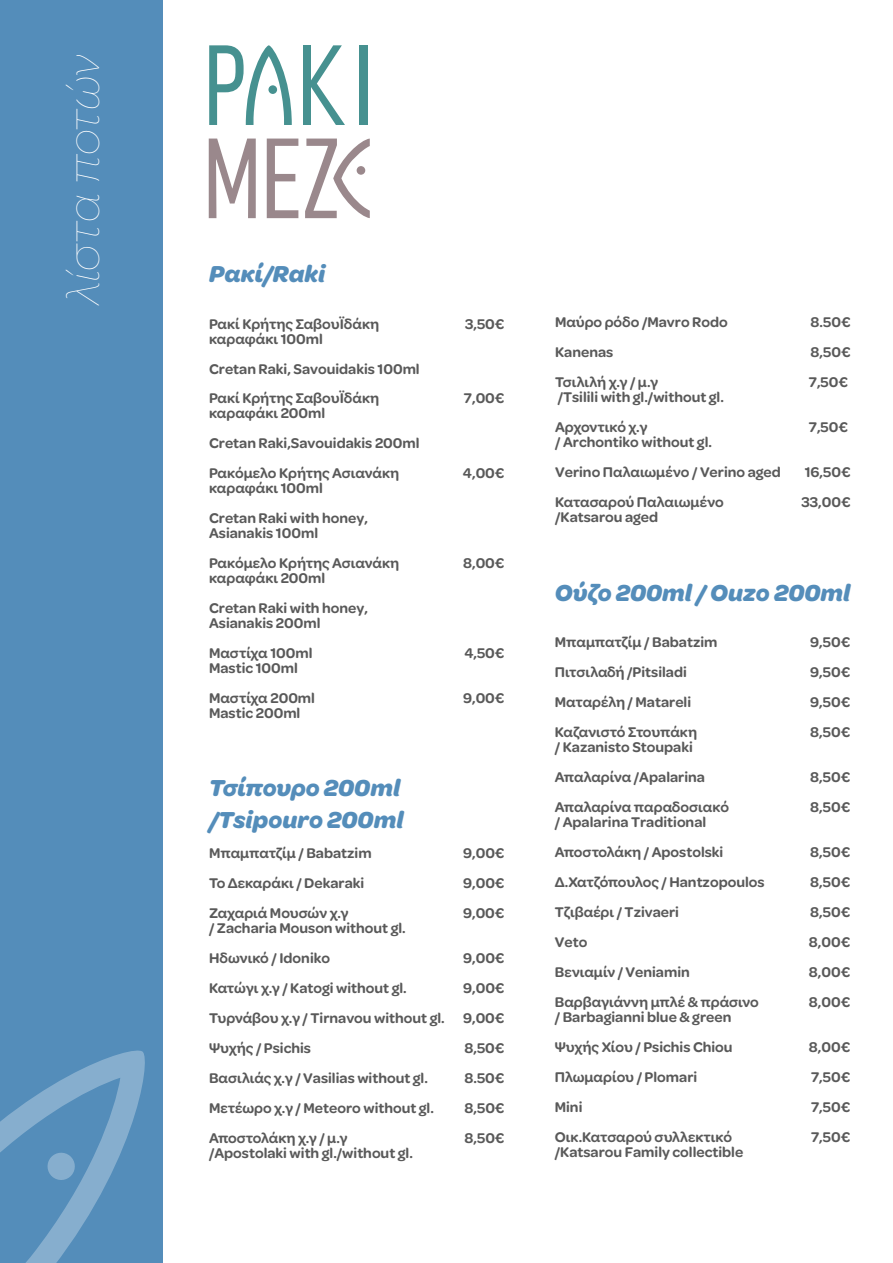
<style>
.page{position:relative;width:893px;height:1263px;background:#fff}
.page>*{position:absolute;margin:0;border:0;box-sizing:border-box;transform-origin:0 0}
.t1{font:italic 100 48px "Omnes Greek";letter-spacing:-.02em;color:#fff}
.t2{font:italic 700 24.6px/31.5px "Omnes Greek";color:#548dba}
.t3{font:600 15px/30px "Omnes Greek";color:#595959}
.t4{font:600 15px "Omnes Greek";letter-spacing:-.02em;color:#595959}
</style>
<div class="page">
<div style="left:0;top:0;width:162px;height:1263px;background:#548dba"></div>
<svg style="left:0;top:1050px;width:145px;height:213px"></svg>
<div style="left:359px;top:45px;width:8px;height:80px;background:#469190"></div>
<svg style="left:209px;top:139px;width:47px;height:79px"></svg>
<svg style="left:267px;top:139px;width:31px;height:79px"></svg>
<div style="left:303px;top:45px;width:8px;height:80px;background:#469190"></div>
<svg style="left:311px;top:45px;width:34px;height:80px"></svg>
<svg style="left:209px;top:45px;width:83px;height:80px"></svg>
<svg style="left:305px;top:139px;width:65px;height:79px"></svg>
<div style="left:357px;top:166px;width:8px;height:9px;background:#9a888c;border-radius:50%"></div>
<div style="left:268px;top:85px;width:9px;height:9px;background:#469190;border-radius:50%"></div>
<h1 class="t1" style="left:52px;top:305px;width:252px;rotate:-90deg">λίστα ποτών</h1>
<h2 class="t2" style="left:209px;top:257px;width:118px">Ρακί/Raki</h2>
<p class="t3" style="left:209px;top:309px;width:172px">Ρακί Κρήτης ΣαβουΪδάκη</p>
<p class="t3" style="left:465px;top:309px;width:41px">3,50€</p>
<p class="t3" style="left:209px;top:324px;width:212px;line-height:29.5px">καραφάκι 100ml<br>Cretan Raki, Savouidakis 100ml<br>Ρακί Κρήτης ΣαβουΪδάκη</p>
<p class="t3" style="left:464px;top:383px;width:42px">7,00€</p>
<p class="t3" style="left:209px;top:398px;width:212px">καραφάκι 200ml<br>Cretan Raki,Savouidakis 200ml<br>Ρακόμελο Κρήτης Ασιανάκη</p>
<p class="t3" style="left:463px;top:458px;width:43px">4,00€</p>
<p class="t3" style="left:209px;top:473px;width:160px">καραφάκι 100ml<br>Cretan Raki with honey,</p>
<p class="t3" style="left:209px;top:518px;width:192px">Asianakis 100ml<br>Ρακόμελο Κρήτης Ασιανάκη</p>
<p class="t3" style="left:463px;top:548px;width:43px">8,00€</p>
<p class="t3" style="left:209px;top:563px;width:160px">καραφάκι 200ml<br>Cretan Raki with honey,</p>
<p class="t3" style="left:209px;top:608px;width:113px">Asianakis 200ml<br>Μαστίχα 100ml</p>
<p class="t3" style="left:464px;top:638px;width:42px">4,50€</p>
<p class="t3" style="left:209px;top:653px;width:107px">Mastic 100ml<br>Μαστίχα 200ml</p>
<p class="t3" style="left:463px;top:683px;width:43px">9,00€</p>
<p class="t3" style="left:209px;top:698px;width:93px">Mastic 200ml</p>
<h2 class="t2" style="left:209px;top:771px;width:196px">Τσίπουρο 200ml /Tsipouro 200ml</h2>
<p class="t3" style="left:209px;top:837px;width:164px">Μπαμπατζίμ / Babatzim</p>
<p class="t3" style="left:463px;top:837px;width:43px">9,00€</p>
<p class="t3" style="left:209px;top:867px;width:157px">Το Δεκαράκι / Dekaraki</p>
<p class="t3" style="left:463px;top:867px;width:43px">9,00€</p>
<p class="t3" style="left:209px;top:897px;width:141px">Ζαχαριά Μουσών χ.γ</p>
<p class="t3" style="left:463px;top:897px;width:43px">9,00€</p>
<p class="t3" style="left:209px;top:912px;width:198px">/ Zacharia Mouson without gl.<br>Ηδωνικό / Idoniko</p>
<p class="t3" style="left:463px;top:942px;width:43px">9,00€</p>
<p class="t3" style="left:209px;top:972px;width:199px">Κατώγι χ.γ / Katogi without gl.</p>
<p class="t3" style="left:209px;top:972px;width:297px;text-align:justify;text-indent:254px">9,00€ Τυρνάβου χ.γ / Tirnavou without gl. 9,00€ Ψυχής / Psichis</p>
<p class="t3" style="left:464px;top:1032px;width:41px">8,50€</p>
<p class="t3" style="left:209px;top:1062px;width:220px">Βασιλιάς χ.γ / Vasilias without gl.</p>
<p class="t3" style="left:464px;top:1062px;width:41px">8.50€</p>
<p class="t3" style="left:209px;top:1092px;width:226px">Μετέωρο χ.γ / Meteoro without gl.</p>
<p class="t3" style="left:464px;top:1092px;width:41px">8,50€</p>
<p class="t4" style="left:209px;top:1129px;width:140px">Αποστολάκη χ.γ / μ.γ</p>
<p class="t3" style="left:465px;top:1122px;width:41px">8,50€</p>
<p class="t3" style="left:209px;top:1137px;width:205px">/Apostolaki with gl./without gl.</p>
<p class="t3" style="left:555px;top:307px;width:174px">Μαύρο ρόδο /Mavro Rodo</p>
<p class="t3" style="left:811px;top:307px;width:41px">8.50€</p>
<p class="t3" style="left:555px;top:337px;width:60px">Kanenas</p>
<p class="t3" style="left:811px;top:337px;width:41px">8,50€</p>
<p class="t3" style="left:555px;top:367px;width:105px">Τσιλιλή χ.γ / μ.γ</p>
<p class="t3" style="left:809px;top:367px;width:41px">7,50€</p>
<p class="t3" style="left:555px;top:382px;width:170px">/Tsilili with gl./without gl.<br>Αρχοντικό χ.γ</p>
<p class="t3" style="left:809px;top:412px;width:41px">7,50€</p>
<p class="t3" style="left:555px;top:427px;width:227px">/ Archontiko without gl.<br>Verino Παλαιωμένο / Verino aged</p>
<p class="t3" style="left:805px;top:457px;width:47px">16,50€</p>
<p class="t3" style="left:555px;top:487px;width:170px">Κατασαρού Παλαιωμένο</p>
<p class="t3" style="left:801px;top:487px;width:51px">33,00€</p>
<p class="t3" style="left:555px;top:502px;width:105px">/Katsarou aged</p>
<h2 class="t2" style="left:555px;top:576px;width:297px">Ούζο 200ml / Ouzo 200ml</h2>
<p class="t3" style="left:555px;top:627px;width:164px">Μπαμπατζίμ / Babatzim</p>
<p class="t3" style="left:810px;top:627px;width:41px">9,50€</p>
<p class="t3" style="left:555px;top:657px;width:134px">Πιτσιλαδή /Pitsiladi</p>
<p class="t3" style="left:810px;top:657px;width:41px">9,50€</p>
<p class="t3" style="left:555px;top:687px;width:138px">Ματαρέλη / Matareli</p>
<p class="t3" style="left:810px;top:687px;width:41px">9,50€</p>
<p class="t3" style="left:555px;top:717px;width:144px">Καζανιστό Στουπάκη</p>
<p class="t3" style="left:810px;top:717px;width:41px">8,50€</p>
<p class="t3" style="left:555px;top:732px;width:152px">/ Kazanisto Stoupaki<br>Απαλαρίνα /Apalarina</p>
<p class="t3" style="left:810px;top:762px;width:41px">8,50€</p>
<p class="t3" style="left:555px;top:792px;width:176px">Απαλαρίνα παραδοσιακό</p>
<p class="t3" style="left:810px;top:792px;width:41px">8,50€</p>
<p class="t3" style="left:555px;top:807px;width:170px">/ Apalarina Traditional<br>Αποστολάκη / Apostolski</p>
<p class="t3" style="left:810px;top:837px;width:41px">8,50€</p>
<p class="t3" style="left:555px;top:867px;width:211px">Δ.Χατζόπουλος / Hantzopoulos</p>
<p class="t3" style="left:810px;top:867px;width:41px">8,50€</p>
<p class="t3" style="left:555px;top:897px;width:126px">Τζιβαέρι / Tzivaeri</p>
<p class="t3" style="left:810px;top:897px;width:41px">8,50€</p>
<p class="t3" style="left:555px;top:927px;width:34px">Veto</p>
<p class="t3" style="left:809px;top:927px;width:43px">8,00€</p>
<p class="t3" style="left:555px;top:957px;width:137px">Βενιαμίν / Veniamin</p>
<p class="t3" style="left:809px;top:957px;width:43px">8,00€</p>
<p class="t3" style="left:555px;top:987px;width:206px">Βαρβαγιάννη μπλέ &amp; πράσινο</p>
<p class="t3" style="left:809px;top:987px;width:43px">8,00€</p>
<p class="t3" style="left:555px;top:1002px;width:179px">/ Barbagianni blue &amp; green<br>Ψυχής Χίου / Psichis Chiou</p>
<p class="t3" style="left:809px;top:1032px;width:43px">8,00€</p>
<p class="t3" style="left:555px;top:1062px;width:144px">Πλωμαρίου / Plomari</p>
<p class="t3" style="left:811px;top:1062px;width:41px">7,50€</p>
<p class="t3" style="left:555px;top:1092px;width:29px">Mini</p>
<p class="t3" style="left:811px;top:1092px;width:41px">7,50€</p>
<p class="t3" style="left:555px;top:1122px;width:179px">Οικ.Κατσαρού συλλεκτικό</p>
<p class="t3" style="left:811px;top:1122px;width:41px">7,50€</p>
<p class="t3" style="left:555px;top:1137px;width:190px">/Katsarou Family collectible</p>
</div>
